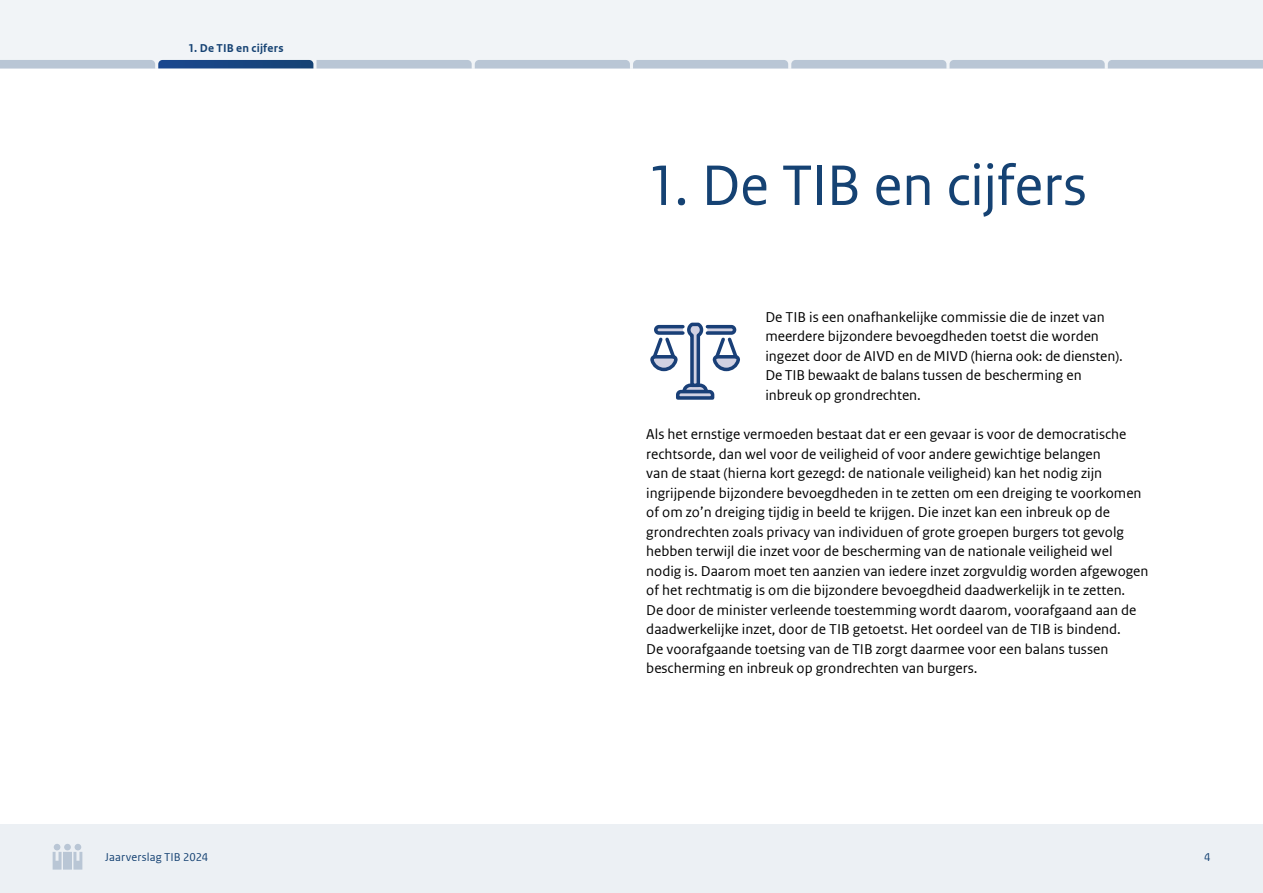
<style>
.page{position:relative;width:1263px;height:893px;background:#fff}
.page>*{position:absolute;margin:0;border:0;box-sizing:border-box;transform-origin:0 0}
.Head_1{font:60px "Rijksoverheid Sans Web Text Regular 2";letter-spacing:-.015em;color:#154273}
.Body{font:15px/19.5px "Rijksoverheid Sans Web Text Regular 2";color:#000}
.t1{font:12px "Rijksoverheid Sans Web Text";letter-spacing:.01em;color:#154273}
.t2{font:700 12px "Rijksoverheid Sans Web Text";letter-spacing:.02em;color:#154273}
</style>
<div class="page">
<div style="left:0;top:0;width:1263px;height:68px;background:#f1f4f7"></div>
<div style="left:0;top:824px;width:1263px;height:69px;background:#ecf0f4"></div>
<svg style="left:53px;top:844px;width:29px;height:26px"></svg>
<svg style="left:0;top:60px;width:1263px;height:8px;background:#a6b7cb"></svg>
<svg style="left:650px;top:322px;width:90px;height:78px"></svg>
<p class="t2" style="left:188px;top:41px;width:97px">1. De TIB en cijfers</p>
<h1 class="Head_1" style="left:646px;top:151px;width:442px">1. De TIB en cijfers</h1>
<p class="Body" style="left:765px;top:307px;width:359px">De TIB is een onafhankelijke commissie die de inzet van meerdere bijzondere bevoegdheden toetst die worden ingezet door de AIVD en de MIVD (hierna ook: de diensten).<br>De TIB bewaakt de balans tussen de bescherming en inbreuk op grondrechten.</p>
<p class="Body" style="left:646px;top:424px;width:504px">Als het ernstige vermoeden bestaat dat er een gevaar is voor de democratische rechtsorde, dan wel voor de veiligheid of voor andere gewichtige belangen<br>van de staat (hierna kort gezegd: de nationale veiligheid) kan het nodig zijn ingrijpende bijzondere bevoegdheden in te zetten om een dreiging te voorkomen of om zo’n dreiging tijdig in beeld te krijgen. Die inzet kan een inbreuk op de grondrechten zoals privacy van individuen of grote groepen burgers tot gevolg hebben terwijl die inzet voor de bescherming van de nationale veiligheid wel nodig is. Daarom moet ten aanzien van iedere inzet zorgvuldig worden afgewogen of het rechtmatig is om die bijzondere bevoegdheid daadwerkelijk in te zetten.<br>De door de minister verleende toestemming wordt daarom, voorafgaand aan de daadwerkelijke inzet, door de TIB getoetst. Het oordeel van de TIB is bindend.<br>De voorafgaande toetsing van de TIB zorgt daarmee voor een balans tussen bescherming en inbreuk op grondrechten van burgers.</p>
<p class="t1" style="left:105px;top:850px;width:105px">Jaarverslag TIB 2024</p>
<p class="t1" style="left:1204px;top:850px;width:8px">4</p>
</div>
